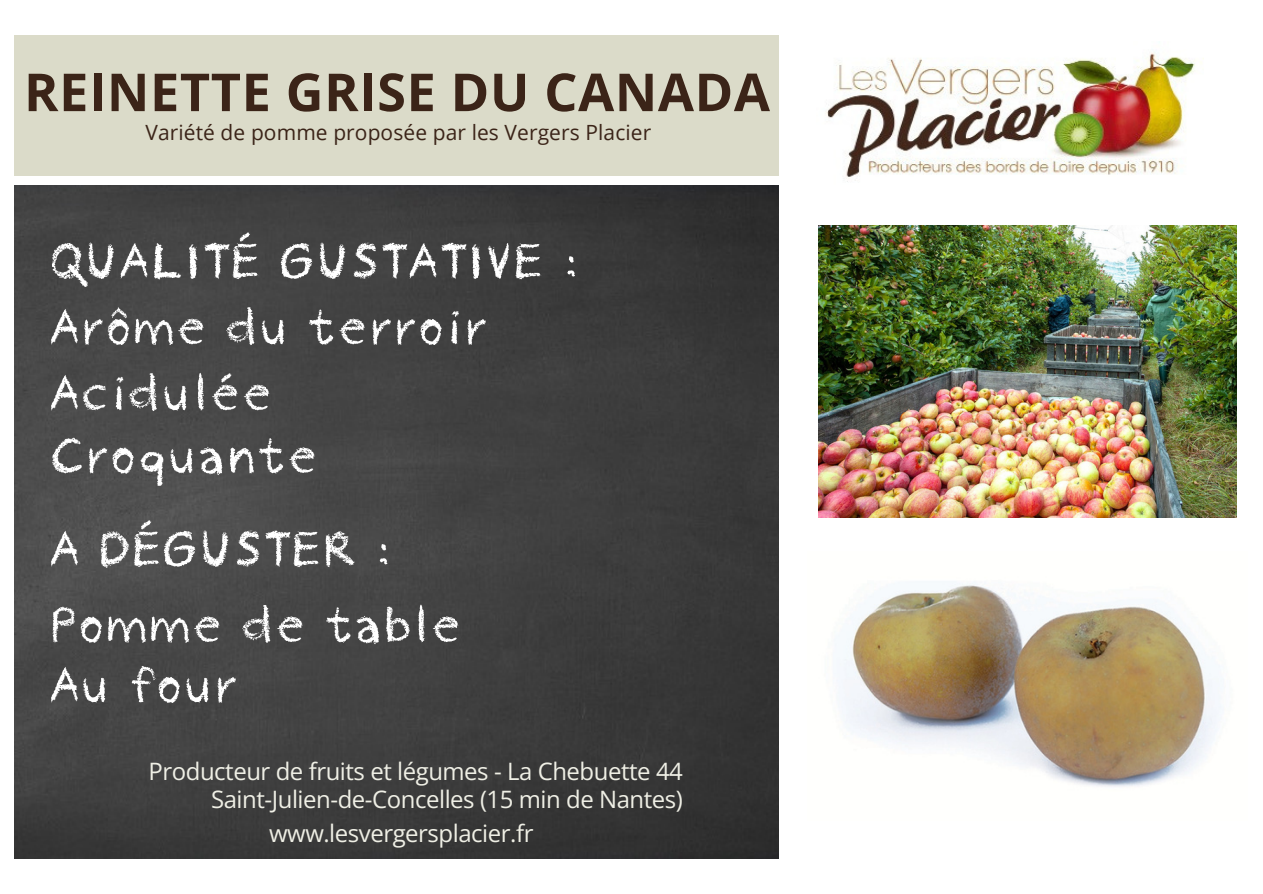
<style>
.page{position:relative;width:1263px;height:894px;background:#fff}
.page>*{position:absolute;margin:0;border:0;box-sizing:border-box;transform-origin:0 0}
.t1{font:700 52.35px "Open Sans";letter-spacing:.01em;color:#3b2418}
.t2{font:51px/66px "Crayon Hand Regular 2016 Demo";letter-spacing:.05em;color:#fff}
.t3{font:24px/28px "Open Sans";letter-spacing:-.02em;color:#efefe5;text-align:right}
.t4{font:21px "Open Sans";letter-spacing:.005em;color:#3b2418}
</style>
<div class="page">
<img style="left:14px;top:185px;width:765px;height:672px">
<img style="left:825px;top:53px;width:379px;height:129px">
<div style="left:14px;top:35px;width:764px;height:140px;background:#dbdbc9"></div>
<img style="left:835px;top:582px;width:387px;height:205px">
<img style="left:819px;top:225px;width:417px;height:292px">
<p class="t1" style="left:24px;top:55px;width:747px">REINETTE GRISE DU CANADA</p>
<p class="t4" style="left:145px;top:118px;width:507px">Variété de pomme proposée par les Vergers Placier</p>
<p class="t2" style="left:50px;top:234px;width:530px">QUALITÉ GUSTATIVE :<br>Arôme du terroir<br>Acidulée</p>
<p class="t2" style="left:50px;top:429px;width:268px">Croquante</p>
<p class="t2" style="left:50px;top:522px;width:342px">A DÉGUSTER :</p>
<p class="t2" style="left:50px;top:598px;width:412px">Pomme de table</p>
<p class="t2" style="left:50px;top:658px;width:187px">Au four</p>
<p class="t3" style="left:149px;top:756px;width:536px">Producteur de fruits et légumes - La Chebuette 44<br>Saint-Julien-de-Concelles (15 min de Nantes)</p>
<p class="t3" style="left:269px;top:818px;width:266px">www.lesvergersplacier.fr</p>
</div>
